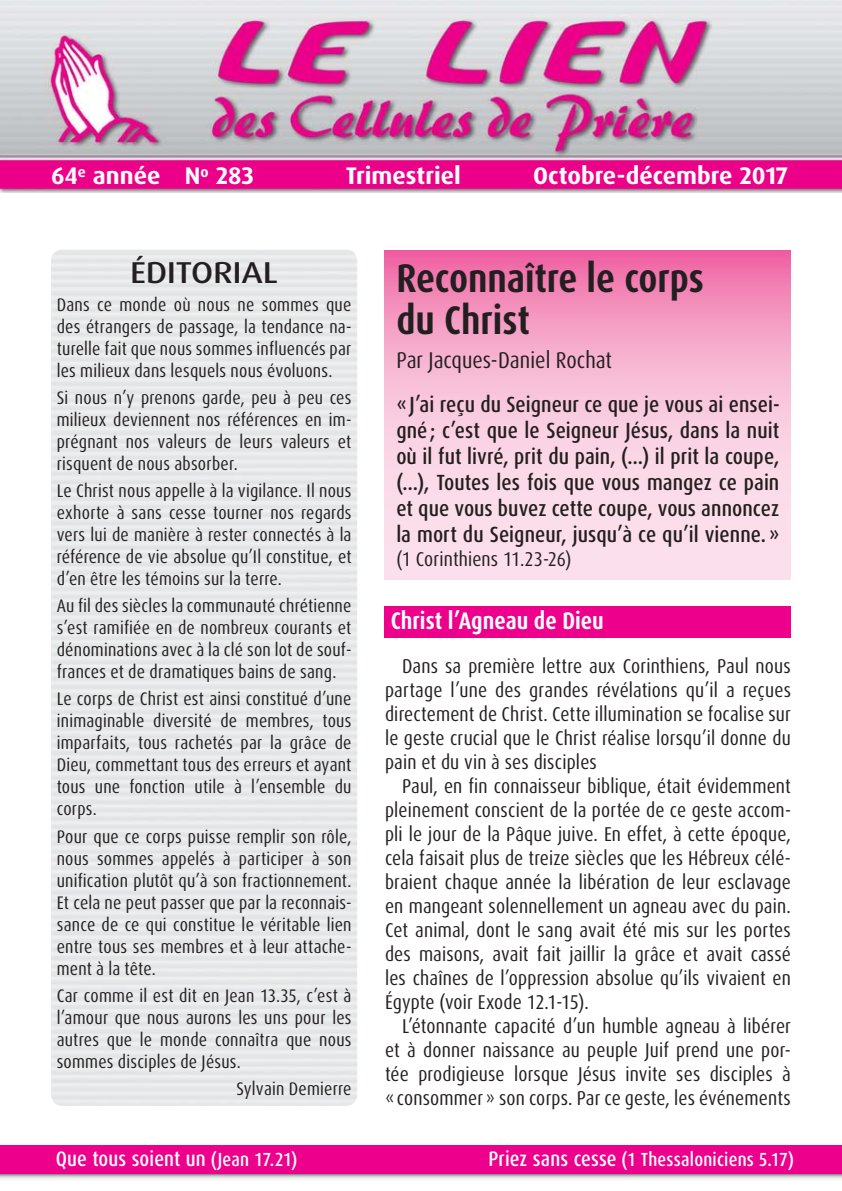
<style>
.page{position:relative;width:842px;height:1191px;background:#fff}
.page>*{position:absolute;margin:0;border:0;box-sizing:border-box;transform-origin:0 0}
.t1{font:700 condensed 40px/42px "Dax OT";color:#231f20}
.t2{font:500 expanded 30.2px "Dax OT";letter-spacing:.005em;color:#231f20}
.t3{font:700 24px "Dax OT";color:#fff}
.t4{font:700 condensed 24px "Dax OT";color:#fff}
.t5{font:condensed 22.8px "Dax OT";color:#231f20}
.t6{font:500 condensed 22px/26px "Dax OT";color:#231f20;text-align:justify}
.t7{font:500 condensed 21px "Dax OT";letter-spacing:.005em;color:#fff}
.t8{font:condensed 20px/24px "Dax OT";letter-spacing:.01em;color:#231f20;text-align:justify}
.t9{font:500 condensed 19px "Dax OT";letter-spacing:.01em;color:#fff}
.t10{font:condensed 18.2px/22px "Dax OT";letter-spacing:.015em;color:#231f20;text-align:justify}
.s1{font-size:19px}
.s2{font-size:21px}
</style>
<div class="page">
<img style="left:0;top:0;width:842px;height:193px">
<svg style="left:0;top:1173px;width:842px;height:6px"></svg>
<div style="left:0;top:1145px;width:842px;height:28px;background:#ec008c"></div>
<svg style="left:385px;top:250px;width:406px;height:329px;background:#f7bbd6"></svg>
<div style="left:384px;top:606px;width:407px;height:31px;background:#ec008c"></div>
<h3 class="t3" style="left:51px;top:164px;width:204px">64<sup>e</sup> année N<sup>o</sup> 283</h3>
<h3 class="t3" style="left:346px;top:164px;width:117px">Trimestriel</h3>
<h3 class="t3" style="left:533px;top:164px;width:256px">Octobre-décembre 2017</h3>
<h2 class="t2" style="left:130px;top:255px;width:149px">ÉDITORIAL</h2>
<p class="t10" style="left:57px;top:295px;width:296px">Dans ce monde où nous ne sommes que des étrangers de passage, la tendance na&shy;turelle fait que nous sommes influencés par les milieux dans lesquels nous évoluons.</p>
<p class="t10" style="left:57px;top:389px;width:296px">Si nous n’y prenons garde, peu à peu ces milieux deviennent nos références en im&shy;prégnant nos valeurs de leurs valeurs et risquent de nous absorber.</p>
<p class="t10" style="left:57px;top:482px;width:296px">Le Christ nous appelle à la vigilance. Il nous exhorte à sans cesse tourner nos regards vers lui de manière à rester connectés à la référence de vie absolue qu’Il constitue, et d’en être les témoins sur la terre.</p>
<p class="t10" style="left:57px;top:597px;width:296px">Au fil des siècles la communauté chrétienne s’est ramifiée en de nombreux courants et dénominations avec à la clé son lot de souf&shy;frances et de dramatiques bains de sang.</p>
<p class="t10" style="left:57px;top:690px;width:296px">Le corps de Christ est ainsi constitué d’une inimaginable diversité de membres, tous imparfaits, tous rachetés par la grâce de Dieu, commettant tous des erreurs et ayant tous une fonction utile à l’ensemble du corps.</p>
<p class="t10" style="left:57px;top:827px;width:296px">Pour que ce corps puisse remplir son rôle, nous sommes appelés à participer à son unification plutôt qu’à son fractionnement.<br>Et cela ne peut passer que par la reconnais&shy;sance de ce qui constitue le véritable lien entre tous ses membres et à leur attache&shy;ment à la tête.</p>
<p class="t10" style="left:57px;top:986px;width:296px">Car comme il est dit en Jean 13.35, c’est à l’amour que nous aurons les uns pour les autres que le monde connaîtra que nous sommes disciples de Jésus.</p>
<p class="t10" style="left:237px;top:1079px;width:117px">Sylvain Demierre</p>
<h1 class="t1" style="left:396px;top:261px;width:309px">Reconnaître le corps du Christ</h1>
<p class="t5" style="left:396px;top:351px;width:217px">Par Jacques-Daniel Rochat</p>
<p class="t6" style="left:396px;top:394px;width:385px">« J’ai reçu du Seigneur ce que je vous ai ensei&shy;gné ; c’est que le Seigneur Jésus, dans la nuit où il fut livré, prit du pain, (…) il prit la coupe, (…), Toutes les fois que vous mangez ce pain et que vous buvez cette coupe, vous annoncez la mort du Seigneur, jusqu’à ce qu’il vienne. »</p>
<p class="t8" style="left:396px;top:549px;width:177px">(1 Corinthiens 11.23-26)</p>
<h3 class="t4" style="left:391px;top:612px;width:215px">Christ l’Agneau de Dieu</h3>
<p class="t8" style="left:385px;top:656px;width:408px;text-indent:17px">Dans sa première lettre aux Corinthiens, Paul nous partage l’une des grandes révélations qu’il a reçues directement de Christ. Cette illumination se focalise sur le geste crucial que le Christ réalise lorsqu’il donne du pain et du vin à ses disciples</p>
<p class="t8" style="left:385px;top:776px;width:408px;text-indent:17px">Paul, en fin connaisseur biblique, était évidemment pleinement conscient de la portée de ce geste accom&shy;pli le jour de la Pâque juive. En effet, à cette époque, cela faisait plus de treize siècles que les Hébreux célé&shy;braient chaque année la libération de leur esclavage en mangeant solennellement un agneau avec du pain.<br>Cet animal, dont le sang avait été mis sur les portes des maisons, avait fait jaillir la grâce et avait cassé les chaînes de l’oppression absolue qu’ils vivaient en Égypte (voir Exode 12.1-15).</p>
<p class="t8" style="left:385px;top:1016px;width:407px;text-indent:17px">L’étonnante capacité d’un humble agneau à libérer et à donner naissance au peuple Juif prend une por&shy;tée prodigieuse lorsque Jésus invite ses disciples à « consommer » son corps. Par ce geste, les événements</p>
<p class="t7" style="left:56px;top:1151px;width:243px">Que tous soient un <span class="s1">(Jean 17.21)</span></p>
<p class="t9" style="left:489px;top:1152px;width:307px"><span class="s2">Priez sans cesse</span> (1 Thessaloniciens 5.17)</p>
</div>
